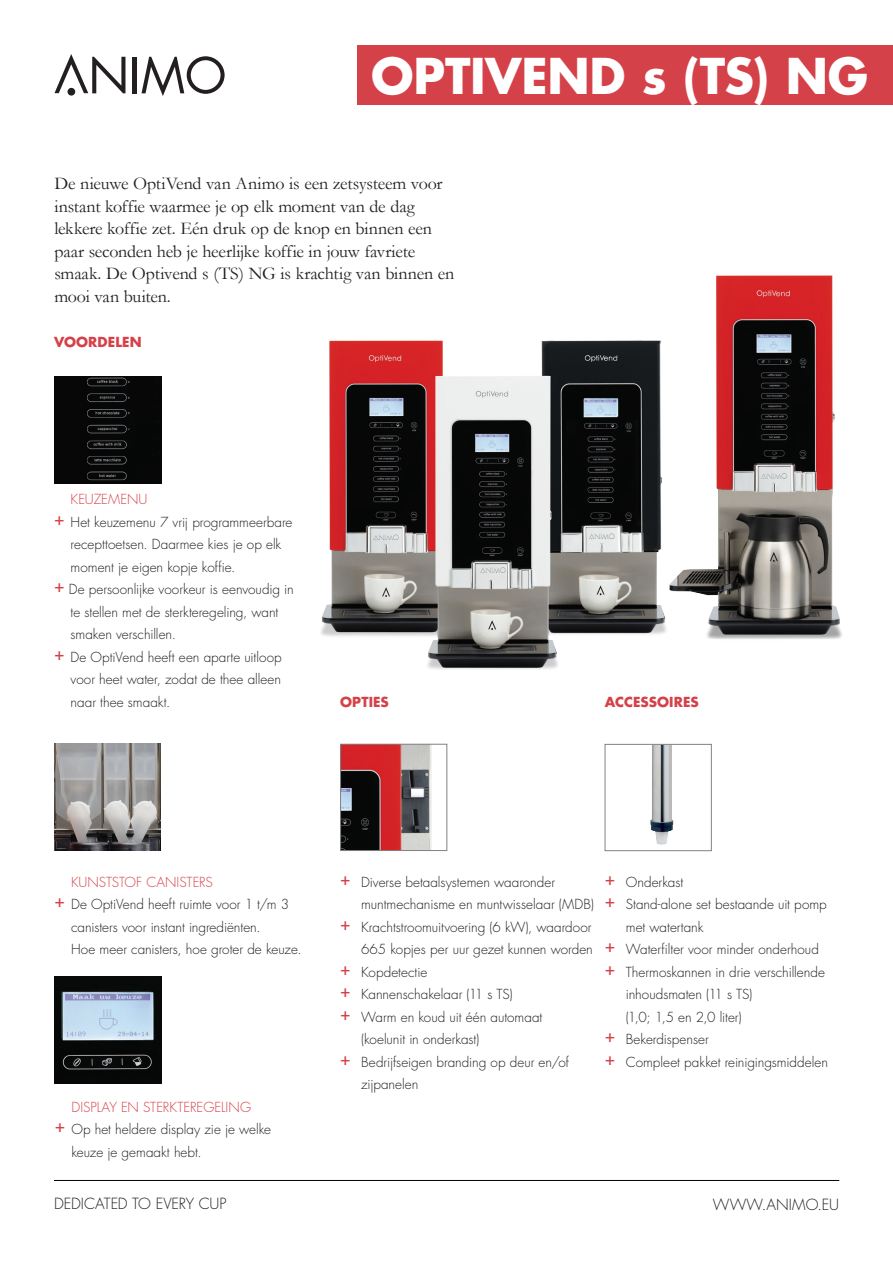
<style>
.page{position:relative;width:893px;height:1263px;background:#fff}
.page>*{position:absolute;margin:0;border:0;box-sizing:border-box;transform-origin:0 0}
.t1{font:700 48px "Futura Std";letter-spacing:-.005em;color:#fff}
.t2{font:18px/22.5px "Garamond";letter-spacing:-.01em;color:#231f20}
.t3{font:300 15px "Futura Std";color:#231f20}
.t4{font:300 13.5px "Futura Std";color:#231f20}
.t5{font:300 13.5px "Futura Std";letter-spacing:-.005em;color:#d54148}
.t6{font:700 13.5px "Futura Std";letter-spacing:.01em;color:#d54148}
.s1{font-family:"Arial";font-weight:400;font-size:18px;color:#d54148}
</style>
<div class="page">
<div style="left:357px;top:45px;width:536px;height:60px;background:#d54148"></div>
<hr style="left:132px;top:57px;width:4px;height:36px;background:#231f20">
<svg style="left:142px;top:56px;width:83px;height:40px"></svg>
<svg style="left:55px;top:54px;width:70px;height:39px"></svg>
<div style="left:68px;top:88px;width:7px;height:8px;background:#231f20;border-radius:50%"></div>
<hr style="left:54px;top:1180px;width:785px;height:1px;background:#040503">
<img style="left:321px;top:340px;width:331px;height:329px">
<img style="left:342px;top:746px;width:90px;height:103px">
<div style="left:340px;top:744px;width:107px;height:107px;border:1px solid #808285"></div>
<img style="left:54px;top:744px;width:107px;height:106px">
<img style="left:54px;top:376px;width:107px;height:107px">
<img style="left:650px;top:746px;width:23px;height:99px">
<div style="left:605px;top:744px;width:106px;height:107px;border:1px solid #808285"></div>
<img style="left:652px;top:275px;width:190px;height:364px">
<img style="left:54px;top:976px;width:108px;height:107px">
<h1 class="t1" style="left:371px;top:44px;width:499px">OPTIVEND s (TS) NG</h1>
<p class="t2" style="left:54px;top:172px;width:402px">De nieuwe OptiVend van Animo is een zetsysteem voor instant koffie waarmee je op elk moment van de dag lekkere koffie zet. Eén druk op de knop en binnen een paar seconden heb je heerlijke koffie in jouw favriete smaak. De Optivend s (TS) NG is krachtig van binnen en mooi van buiten.</p>
<p class="t6" style="left:54px;top:332px;width:89px">VOORDELEN</p>
<p class="t5" style="left:71px;top:491px;width:78px">KEUZEMENU</p>
<p class="t4" style="left:54px;top:513px;width:240px"><span class="s1">+</span> Het keuzemenu 7 vrij programmeerbare</p>
<p class="t4" style="left:71px;top:536px;width:212px">recepttoetsen. Daarmee kies je op elk</p>
<p class="t4" style="left:71px;top:558px;width:166px">moment je eigen kopje koffie.</p>
<p class="t4" style="left:54px;top:581px;width:241px"><span class="s1">+</span> De persoonlijke voorkeur is eenvoudig in</p>
<p class="t4" style="left:71px;top:603px;width:209px">te stellen met de sterkteregeling, want</p>
<p class="t4" style="left:71px;top:626px;width:107px">smaken verschillen.</p>
<p class="t4" style="left:54px;top:648px;width:229px"><span class="s1">+</span> De OptiVend heeft een aparte uitloop</p>
<p class="t4" style="left:71px;top:671px;width:212px">voor heet water, zodat de thee alleen</p>
<p class="t4" style="left:71px;top:693px;width:101px">naar thee smaakt.</p>
<p class="t6" style="left:340px;top:692px;width:50px">OPTIES</p>
<p class="t6" style="left:605px;top:692px;width:95px">ACCESSOIRES</p>
<p class="t5" style="left:71px;top:873px;width:143px">KUNSTSTOF CANISTERS</p>
<p class="t4" style="left:55px;top:896px;width:236px"><span class="s1">+</span> De OptiVend heeft ruimte voor 1 t/m 3</p>
<p class="t4" style="left:71px;top:918px;width:191px">canisters voor instant ingrediënten.</p>
<p class="t4" style="left:71px;top:941px;width:232px">Hoe meer canisters, hoe groter de keuze.</p>
<p class="t5" style="left:71px;top:1098px;width:181px">DISPLAY EN STERKTEREGELING</p>
<p class="t4" style="left:55px;top:1121px;width:218px"><span class="s1">+</span> Op het heldere display zie je welke</p>
<p class="t4" style="left:71px;top:1143px;width:132px">keuze je gemaakt hebt.</p>
<p class="t4" style="left:340px;top:873px;width:217px"><span class="s1">+</span> Diverse betaalsystemen waaronder</p>
<p class="t4" style="left:361px;top:896px;width:234px">muntmechanisme en muntwisselaar (MDB)</p>
<p class="t4" style="left:340px;top:918px;width:253px"><span class="s1">+</span> Krachtstroomuitvoering (6 kW), waardoor</p>
<p class="t4" style="left:361px;top:941px;width:233px">665 kopjes per uur gezet kunnen worden</p>
<p class="t4" style="left:340px;top:963px;width:89px"><span class="s1">+</span> Kopdetectie</p>
<p class="t4" style="left:340px;top:986px;width:174px"><span class="s1">+</span> Kannenschakelaar (11 s TS)</p>
<p class="t4" style="left:340px;top:1008px;width:204px"><span class="s1">+</span> Warm en koud uit één automaat</p>
<p class="t4" style="left:361px;top:1031px;width:120px">(koelunit in onderkast)</p>
<p class="t4" style="left:340px;top:1053px;width:231px"><span class="s1">+</span> Bedrijfseigen branding op deur en/of</p>
<p class="t4" style="left:361px;top:1076px;width:59px">zijpanelen</p>
<p class="t4" style="left:605px;top:873px;width:80px"><span class="s1">+</span> Onderkast</p>
<p class="t4" style="left:605px;top:896px;width:223px"><span class="s1">+</span> Stand-alone set bestaande uit pomp</p>
<p class="t4" style="left:626px;top:918px;width:79px">met watertank</p>
<p class="t4" style="left:605px;top:941px;width:216px"><span class="s1">+</span> Waterfilter voor minder onderhoud</p>
<p class="t4" style="left:605px;top:963px;width:222px"><span class="s1">+</span> Thermoskannen in drie verschillende</p>
<p class="t4" style="left:626px;top:986px;width:128px">inhoudsmaten (11 s TS)</p>
<p class="t4" style="left:626px;top:1008px;width:117px">(1,0; 1,5 en 2,0 liter)</p>
<p class="t4" style="left:605px;top:1031px;width:106px"><span class="s1">+</span> Bekerdispenser</p>
<p class="t4" style="left:605px;top:1053px;width:225px"><span class="s1">+</span> Compleet pakket reinigingsmiddelen</p>
<p class="t3" style="left:54px;top:1194px;width:174px">DEDICATED TO EVERY CUP</p>
<p class="t3" style="left:713px;top:1195px;width:128px">WWW.ANIMO.EU</p>
</div>
